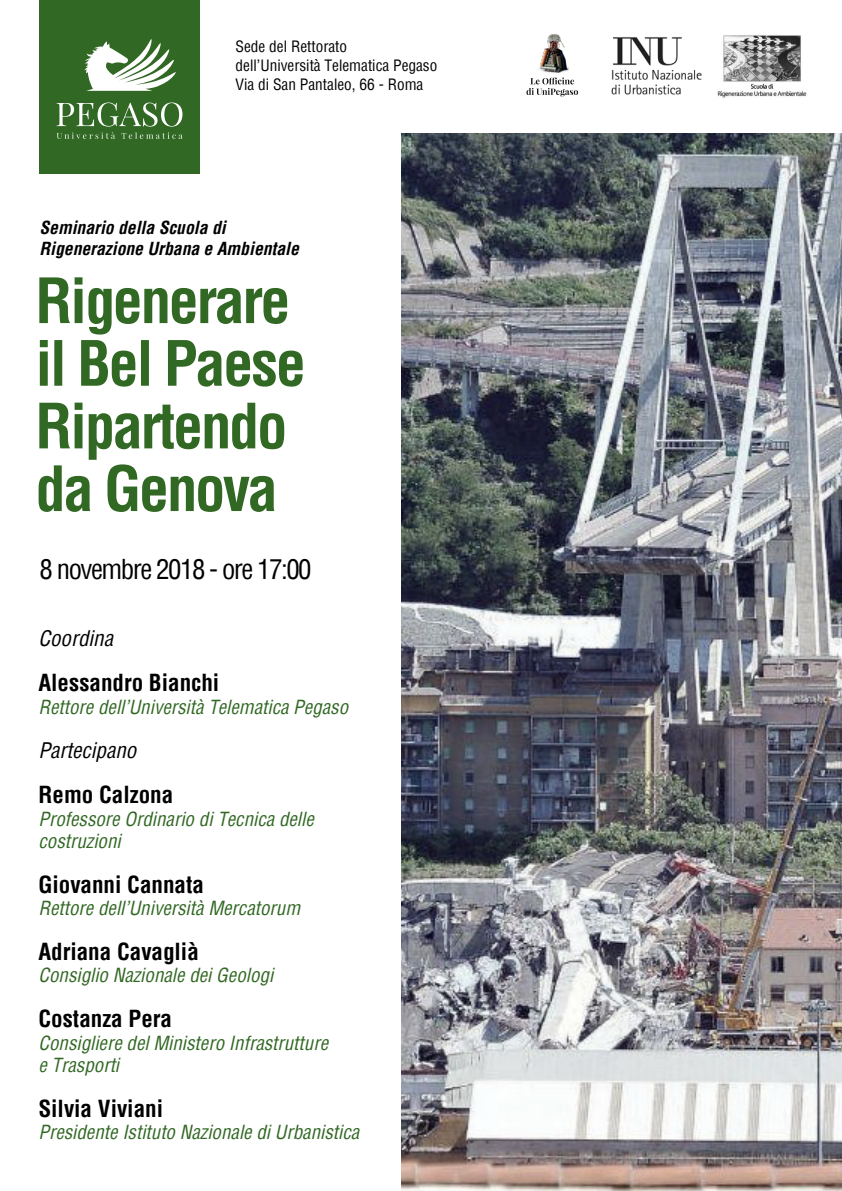
<style>
.page{position:relative;width:842px;height:1191px;background:#fff}
.page>*{position:absolute;margin:0;border:0;box-sizing:border-box;transform-origin:0 0}
.t1{font:700 condensed 60.9px/62.6px "Helvetica";letter-spacing:-.04em;color:#316823}
.t2{font:condensed 26.8px "Helvetica";letter-spacing:-.055em;color:#000}
.t3{font:700 condensed 23px "Helvetica";color:#000}
.t4{font:italic condensed 21px "Helvetica";color:#000}
.t5{font:italic condensed 19px/22.4px "Helvetica";color:#316823}
.t6{font:italic 700 condensed 17.6px/20.7px "Helvetica";color:#000}
.t7{font:condensed 15.3px/19.1px "Helvetica";color:#000}
</style>
<div class="page">
<img style="left:401px;top:133px;width:441px;height:1058px">
<div style="left:39px;top:0;width:161px;height:174px;background:#316823"></div>
<svg style="left:84px;top:39px;width:92px;height:52px"></svg>
<svg style="left:57px;top:102px;width:125px;height:37px"></svg>
<svg style="left:526px;top:77px;width:52px;height:19px"></svg>
<img style="left:539px;top:35px;width:30px;height:38px">
<img style="left:611px;top:35px;width:196px;height:63px">
<p class="t7" style="left:236px;top:37px;width:203px">Sede del Rettorato<br>dell’Università Telematica Pegaso<br>Via di San Pantaleo, 66 - Roma</p>
<p class="t6" style="left:39px;top:217px;width:261px">Seminario della Scuola di<br>Rigenerazione Urbana e Ambientale</p>
<h1 class="t1" style="left:35px;top:268px;width:272px">Rigenerare il Bel Paese<br>Ripartendo da Genova</h1>
<h2 class="t2" style="left:39px;top:552px;width:274px">8 novembre 2018 - ore 17:00</h2>
<p class="t4" style="left:38px;top:625px;width:76px">Coordina</p>
<p class="t3" style="left:38px;top:667px;width:182px">Alessandro Bianchi</p>
<p class="t5" style="left:38px;top:695px;width:311px">Rettore dell’Università Telematica Pegaso</p>
<p class="t4" style="left:38px;top:737px;width:99px">Partecipano</p>
<p class="t3" style="left:38px;top:779px;width:136px">Remo Calzona</p>
<p class="t5" style="left:38px;top:807px;width:277px">Professore Ordinario di Tecnica delle costruzioni</p>
<p class="t3" style="left:38px;top:869px;width:167px">Giovanni Cannata</p>
<p class="t5" style="left:38px;top:896px;width:263px">Rettore dell’Università Mercatorum</p>
<p class="t3" style="left:38px;top:936px;width:162px">Adriana Cavaglià</p>
<p class="t5" style="left:38px;top:964px;width:236px">Consiglio Nazionale dei Geologi</p>
<p class="t3" style="left:38px;top:1003px;width:135px">Costanza Pera</p>
<p class="t5" style="left:38px;top:1031px;width:291px">Consigliere del Ministero Infrastrutture e Trasporti</p>
<p class="t3" style="left:38px;top:1093px;width:126px">Silvia Viviani</p>
<p class="t5" style="left:38px;top:1120px;width:322px">Presidente Istituto Nazionale di Urbanistica</p>
</div>
